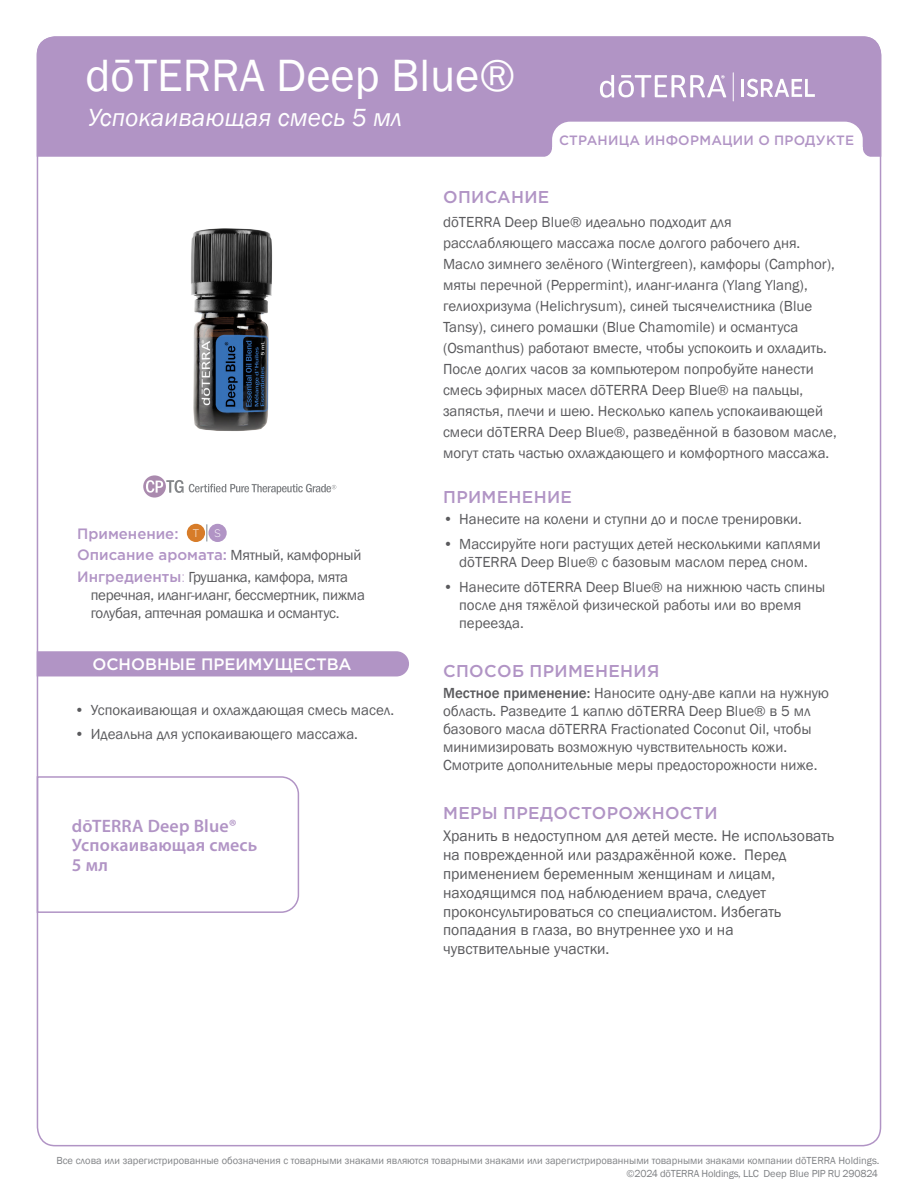
<style>
.page{position:relative;width:918px;height:1188px;background:#fff}
.page>*{position:absolute;margin:0;border:0;box-sizing:border-box;transform-origin:0 0}
.t1{font:46.5px "Franklin Gothic";color:#fff}
.t2{font:italic 25.5px "Franklin Gothic";color:#fff}
.Tag_H2{font:600 18px/19.5px "Myriad Pro";letter-spacing:.01em;color:#b194c5}
.Purple_Headers{font:500 17.1px "Gotham Pro";letter-spacing:.02em;color:#b194c5}
.t3{font:500 16.5px "Gotham Pro";color:#fff}
.Body{font:15.75px/18.9px "Franklin Gothic";color:#5a5a5d}
.Body-2{font:15px/21px "Franklin Gothic";color:#5a5a5d}
.Directions_Bold_Attribute{font:15px/18px "Franklin Gothic";color:#5a5a5d}
.Oil_Attribute_Panel{font:15px/18px "Franklin Gothic";letter-spacing:-.02em;color:#5a5a5d}
.Oil_Attribute_Panel-2{font:500 15px "Gotham Pro";color:#b194c5}
.Purple_Headers-2{font:500 13.5px "Gotham Pro";letter-spacing:.02em;color:#b194c5}
.Table_names{font:300 10.8px "Gotham";color:#fff}
.t4{font:10.5px "Franklin Gothic";color:#808285}
.t5{font:10.5px "Franklin Gothic";letter-spacing:-.02em;color:#808285}
.s1{font-family:"Franklin Gothic";font-weight:400;color:#5a5a5d}
.s2{font-family:"Gotham Pro";font-weight:500;color:#b194c5}
.s3{font-family:"Gotham";font-weight:300;color:#b194c5}
.s4{font-weight:500}
.s5{font-family:"Franklin Gothic URW Boo"}
</style>
<div class="page">
<div style="left:37px;top:36px;width:844px;height:121px;background:#b194c5"></div>
<svg style="left:733px;top:72px;width:1px;height:29px"></svg>
<hr style="left:741px;top:79px;width:3px;height:18px;background:#fff">
<svg style="left:747px;top:79px;width:68px;height:18px"></svg>
<svg style="left:600px;top:75px;width:126px;height:23px"></svg>
<svg style="left:540px;top:122px;width:335px;height:35px"></svg>
<svg style="left:143px;top:475px;width:193px;height:23px"></svg>
<div style="left:40px;top:651px;width:369px;height:25px;background:#b194c5"></div>
<svg style="left:36px;top:775px;width:264px;height:139px"></svg>
<img style="left:191px;top:228px;width:82px;height:203px">
<svg style="left:206px;top:524px;width:1px;height:17px"></svg>
<div style="left:187px;top:524px;width:18px;height:18px;background:#d77c29;border-radius:50%"></div>
<div style="left:208px;top:524px;width:19px;height:18px;background:#b194c5;border-radius:50%"></div>
<p class="t1" style="left:85px;top:47px;width:431px">dōTERRA Deep Blue®</p>
<p class="t2" style="left:88px;top:101px;width:315px">Успокаивающая смесь 5 мл</p>
<p class="Oil_Attribute_Panel-2" style="left:77px;top:525px;width:103px">Применение:</p>
<p class="Oil_Attribute_Panel-2" style="left:77px;top:547px;width:286px">Описание аромата: <span class="s1">Мятный, камфорный</span></p>
<p class="Oil_Attribute_Panel" style="left:91px;top:568px;width:276px;text-indent:-14px"><span class="s2">Ингредиенты</span><span class="s3">:</span> Грушанка, камфора, мята перечная, иланг-иланг, бессмертник, пижма голубая, аптечная ромашка и османтус.</p>
<p class="t3" style="left:92px;top:655px;width:261px">ОСНОВНЫЕ ПРЕИМУЩЕСТВА</p>
<p class="Body-2" style="left:75px;top:700px;width:321px">• Успокаивающая и охлаждающая смесь масел.</p>
<p class="Body-2" style="left:75px;top:724px;width:285px">• Идеальна для успокаивающего массажа.</p>
<p class="Table_names" style="left:192px;top:526px;width:8px">T</p>
<p class="Table_names" style="left:214px;top:526px;width:8px">S</p>
<p class="Tag_H2" style="left:72px;top:816px;width:187px">dōTERRA Deep Blue®<br>Успокаивающая смесь<br>5 мл</p>
<p class="Purple_Headers-2" style="left:559px;top:133px;width:297px">СТРАНИЦА ИНФОРМАЦИИ О ПРОДУКТЕ</p>
<p class="Purple_Headers" style="left:443px;top:187px;width:108px">ОПИСАНИЕ</p>
<p class="Body-2" style="left:443px;top:212px;width:395px">dōTERRA Deep Blue® идеально подходит для расслабляющего массажа после долгого рабочего дня.<br>Масло зимнего зелёного (Wintergreen), камфоры (Camphor), мяты перечной (Peppermint), иланг-иланга (Ylang Ylang), гелиохризума (Helichrysum), синей тысячелистника (Blue Tansy), синего ромашки (Blue Chamomile) и османтуса (Osmanthus) работают вместе, чтобы успокоить и охладить.<br>После долгих часов за компьютером попробуйте нанести смесь эфирных масел dōTERRA Deep Blue® на пальцы, запястья, плечи и шею. Несколько капель успокаивающей смеси dōTERRA Deep Blue®, разведённой в базовом масле, могут стать частью охлаждающего и комфортного массажа.</p>
<p class="Purple_Headers" style="left:443px;top:487px;width:130px">ПРИМЕНЕНИЕ</p>
<p class="Body-2" style="left:443px;top:509px;width:360px">• Нанесите на колени и ступни до и после тренировки.</p>
<p class="Body-2" style="left:443px;top:535px;width:379px;line-height:18px;text-align:center">• Массируйте ноги растущих детей несколькими каплями dōTERRA Deep Blue® с базовым маслом перед сном.</p>
<p class="Body-2" style="left:459px;top:578px;width:368px;line-height:18px;text-indent:-16px">• Нанесите dōTERRA Deep Blue® на нижнюю часть спины после дня тяжёлой физической работы или во время переезда.</p>
<p class="Purple_Headers" style="left:443px;top:661px;width:218px">СПОСОБ ПРИМЕНЕНИЯ</p>
<p class="Directions_Bold_Attribute" style="left:443px;top:684px;width:388px"><span class="s4">Местное применение:</span> Наносите одну-две капли на нужную область. Разведите 1 каплю dōTERRA Deep Blue® в 5 мл базового масла dōTERRA Fractionated Coconut Oil, чтобы минимизировать возможную чувствительность кожи.<br>Смотрите дополнительные меры предосторожности ниже.</p>
<p class="Purple_Headers" style="left:443px;top:803px;width:276px">МЕРЫ ПРЕДОСТОРОЖНОСТИ</p>
<p class="Body" style="left:443px;top:827px;width:393px">Хранить в недоступном для детей месте. Не использовать на поврежденной или раздражённой коже. Перед применением беременным женщинам и лицам, находящимся под наблюдением врача, следует проконсультироваться со специалистом. Избегать попадания в глаза, во внутреннее ухо и на чувствительные участки.</p>
<p class="t4" style="left:56px;top:1153px;width:825px">Все слова или зарегистрированные обозначения с товарными знаками являются товарными знаками или зарегистрированными товарными знаками компании dōTERRA Holdings.</p>
<p class="t5" style="left:627px;top:1167px;width:253px">©2024 dōTERRA Holdings, LLC <span class="s5">Deep Blue</span> PIP RU 290824</p>
</div>
